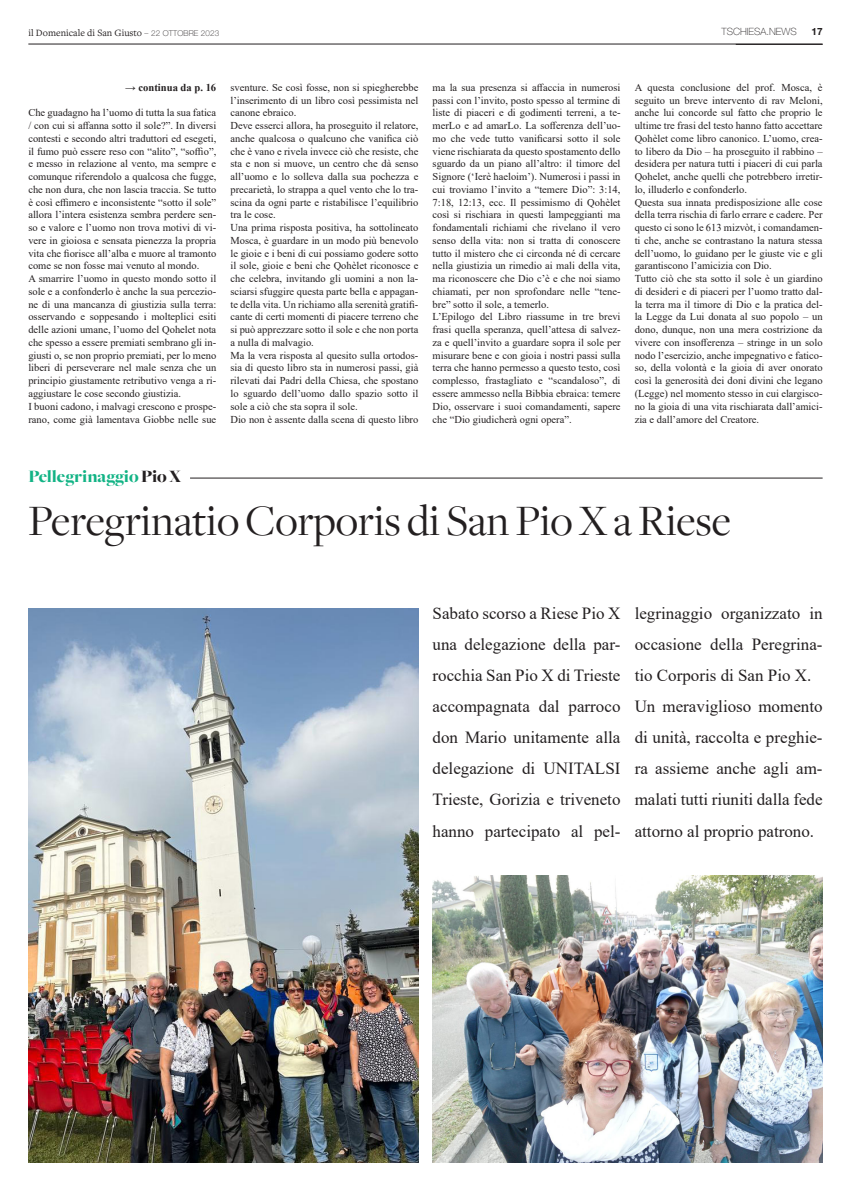
<style>
.page{position:relative;width:851px;height:1191px;background:#fff}
.page>*{position:absolute;margin:0;border:0;box-sizing:border-box;transform-origin:0 0}
.t1{font:45px "Freight Disp";color:#231f20}
.t2{font:900 18px "Freight Big";color:#12b385}
.t3{font:17px/31px "Times New Roman";color:#231f20;text-align:justify}
.t4{font:700 10.6px "Times New Roman";color:#231f20}
.t5{font:10.5px/12.8px "Times New Roman";color:#231f20;text-align:justify}
.t6{font:10px "Freight Text Pro";color:#231f20}
.t7{font:100 10px "Helvetica Neue LT Std";color:#231f20}
.t8{font:700 10px "Helvetica Neue LT Std";color:#231f20}
.s1{font-family:"Helvetica Neue LT Std";font-weight:100;font-size:8px}
.s2{color:#231f20}
</style>
<div class="page">
<hr style="left:28px;top:44px;width:794px;height:1px;background:#231f20">
<hr style="left:190px;top:478px;width:632px;height:1px;background:#231f20">
<img style="left:28px;top:608px;width:390px;height:554px">
<img style="left:432px;top:875px;width:390px;height:287px">
<p class="t6" style="left:28px;top:26px;width:192px">il Domenicale di San Giusto <span class="s1">– 22 OTTOBRE 2023</span></p>
<p class="t7" style="left:721px;top:26px;width:77px">TSCHIESA.NEWS</p>
<p class="t8" style="left:811px;top:26px;width:13px">17</p>
<p class="t4" style="left:125px;top:80px;width:93px">→ continua da p. 16</p>
<p class="t5" style="left:28px;top:106px;width:189px">Che guadagno ha l’uomo di tutta la sua fatica / con cui si affanna sotto il sole?”. In diversi contesti e secondo altri traduttori ed esegeti, il fumo può essere reso con “alito”, “soffio”, e messo in relazione al vento, ma sempre e comunque riferendolo a qualcosa che fugge, che non dura, che non lascia traccia. Se tutto è così effimero e inconsistente “sotto il sole” allora l’intera esistenza sembra perdere sen&shy;so e valore e l’uomo non trova motivi di vi&shy;vere in gioiosa e sensata pienezza la propria vita che fiorisce all’alba e muore al tramonto come se non fosse mai venuto al mondo.</p>
<p class="t5" style="left:28px;top:272px;width:189px">A smarrire l’uomo in questo mondo sotto il sole e a confonderlo è anche la sua percezio&shy;ne di una mancanza di giustizia sulla terra: osservando e soppesando i molteplici esiti delle azioni umane, l’uomo del Qohelet nota che spesso a essere premiati sembrano gli in&shy;giusti o, se non proprio premiati, per lo meno liberi di perseverare nel male senza che un principio giustamente retributivo venga a ri&shy;aggiustare le cose secondo giustizia.</p>
<p class="t5" style="left:28px;top:399px;width:189px">I buoni cadono, i malvagi crescono e prospe&shy;rano, come già lamentava Giobbe nelle sue</p>
<p class="t5" style="left:230px;top:80px;width:189px">sventure. Se così fosse, non si spiegherebbe l’inserimento di un libro così pessimista nel canone ebraico.</p>
<p class="t5" style="left:230px;top:119px;width:189px">Deve esserci allora, ha proseguito il relatore, anche qualcosa o qualcuno che vanifica ciò che è vano e rivela invece ciò che resiste, che sta e non si muove, un centro che dà senso all’uomo e lo solleva dalla sua pochezza e precarietà, lo strappa a quel vento che lo tra&shy;scina da ogni parte e ristabilisce l’equilibrio tra le cose.</p>
<p class="t5" style="left:230px;top:221px;width:189px">Una prima risposta positiva, ha sottolineato Mosca, è guardare in un modo più benevolo le gioie e i beni di cui possiamo godere sotto il sole, gioie e beni che Qohèlet riconosce e che celebra, invitando gli uomini a non la&shy;sciarsi sfuggire questa parte bella e appagan&shy;te della vita. Un richiamo alla serenità gratifi&shy;cante di certi momenti di piacere terreno che si può apprezzare sotto il sole e che non porta a nulla di malvagio.</p>
<p class="t5" style="left:230px;top:348px;width:189px">Ma la vera risposta al quesito sulla ortodos&shy;sia di questo libro sta in numerosi passi, già rilevati dai Padri della Chiesa, che spostano lo sguardo dell’uomo dallo spazio sotto il sole a ciò che sta sopra il sole.</p>
<p class="t5" style="left:230px;top:412px;width:189px">Dio non è assente dalla scena di questo libro</p>
<p class="t5" style="left:432px;top:80px;width:189px">ma la sua presenza si affaccia in numerosi passi con l’invito, posto spesso al termine di liste di piaceri e di godimenti terreni, a te&shy;merLo e ad amarLo. La sofferenza dell’uo&shy;mo che vede tutto vanificarsi sotto il sole viene rischiarata da questo spostamento dello sguardo da un piano all’altro: il timore del Signore (‘Ierè haeloim’). Numerosi i passi in cui troviamo l’invito a “temere Dio”: 3:14, 7:18, 12:13, ecc. Il pessimismo di Qohèlet così si rischiara in questi lampeggianti ma fondamentali richiami che rivelano il vero senso della vita: non si tratta di conoscere tutto il mistero che ci circonda né di cercare nella giustizia un rimedio ai mali della vita, ma riconoscere che Dio c’è e che noi siamo chiamati, per non sprofondare nelle “tene&shy;bre” sotto il sole, a temerlo.</p>
<p class="t5" style="left:432px;top:310px;width:189px">L’Epilogo del Libro riassume in tre brevi frasi quella speranza, quell’attesa di salvez&shy;za e quell’invito a guardare sopra il sole per misurare bene e con gioia i nostri passi sulla terra che hanno permesso a questo testo, così complesso, frastagliato e “scandaloso”, di essere ammesso nella Bibbia ebraica: temere Dio, osservare i suoi comandamenti, sapere che “Dio giudicherà ogni opera”.</p>
<p class="t5" style="left:634px;top:80px;width:189px">A questa conclusione del prof. Mosca, è seguito un breve intervento di rav Meloni, anche lui concorde sul fatto che proprio le ultime tre frasi del testo hanno fatto accettare Qohèlet come libro canonico. L’uomo, crea&shy;to libero da Dio – ha proseguito il rabbino – desidera per natura tutti i piaceri di cui parla Qohelet, anche quelli che potrebbero irretir&shy;lo, illuderlo e confonderlo.</p>
<p class="t5" style="left:634px;top:195px;width:189px">Questa sua innata predisposizione alle cose della terra rischia di farlo errare e cadere. Per questo ci sono le 613 mizvòt, i comandamen&shy;ti che, anche se contrastano la natura stessa dell’uomo, lo guidano per le giuste vie e gli garantiscono l’amicizia con Dio.</p>
<p class="t5" style="left:634px;top:272px;width:189px">Tutto ciò che sta sotto il sole è un giardino di desideri e di piaceri per l’uomo tratto dal&shy;la terra ma il timore di Dio e la pratica del&shy;la Legge da Lui donata al suo popolo – un dono, dunque, non una mera costrizione da vivere con insofferenza – stringe in un solo nodo l’esercizio, anche impegnativo e fatico&shy;so, della volontà e la gioia di aver onorato così la generosità dei doni divini che legano (Legge) nel momento stesso in cui elargisco&shy;no la gioia di una vita rischiarata dall’amici&shy;zia e dall’amore del Creatore.</p>
<p class="t2" style="left:28px;top:466px;width:154px">Pellegrinaggio <span class="s2">Pio X</span></p>
<p class="t1" style="left:28px;top:496px;width:704px">Peregrinatio Corporis di San Pio X a Riese</p>
<p class="t3" style="left:432px;top:597px;width:189px">Sabato scorso a Riese Pio X una delegazione della par&shy;rocchia San Pio X di Trieste accompagnata dal parroco don Mario unitamente alla delegazione di UNITALSI Trieste, Gorizia e triveneto hanno partecipato al pel-</p>
<p class="t3" style="left:634px;top:597px;width:189px">legrinaggio organizzato in occasione della Peregrina&shy;tio Corporis di San Pio X.</p>
<p class="t3" style="left:634px;top:690px;width:189px">Un meraviglioso momento di unità, raccolta e preghie&shy;ra assieme anche agli am&shy;malati tutti riuniti dalla fede attorno al proprio patrono.</p>
</div>
